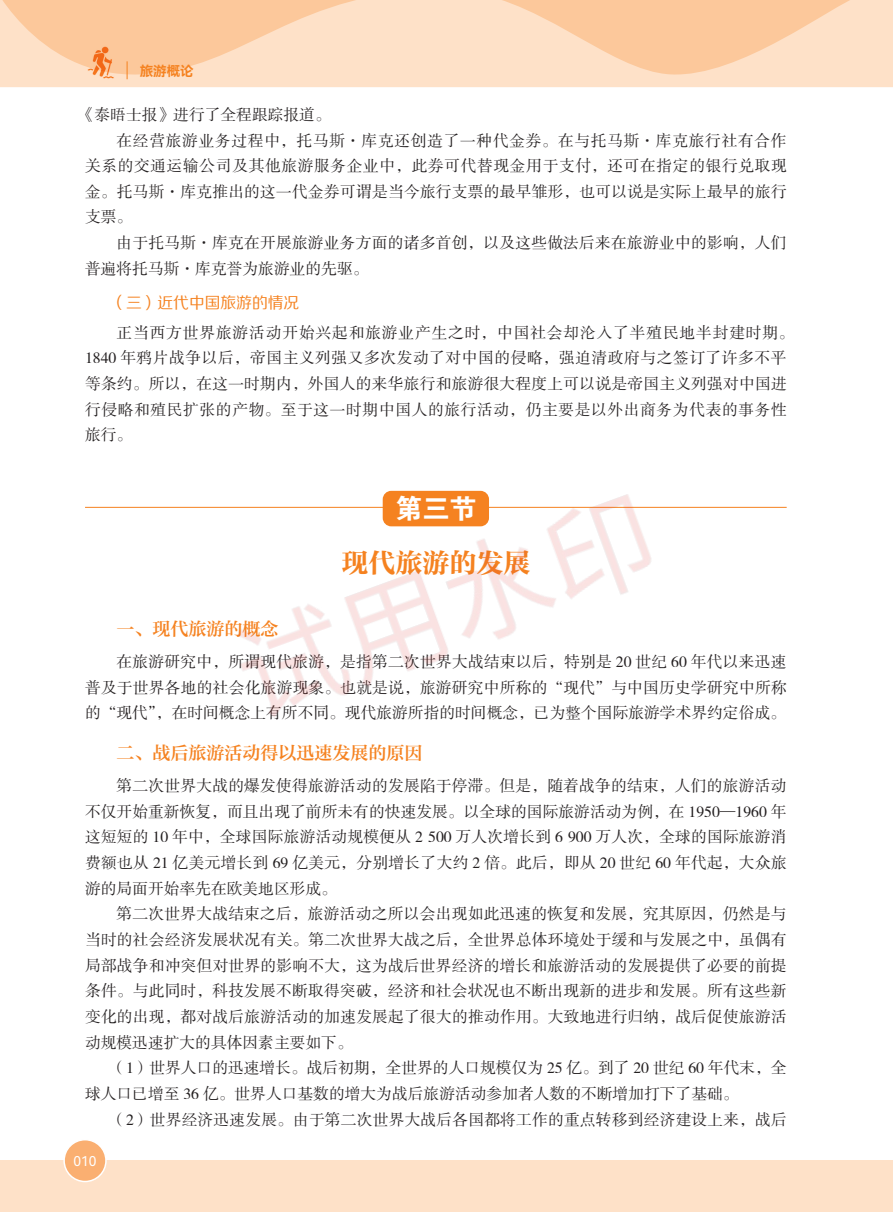
<style>
.page{position:relative;width:893px;height:1212px;background:#fff}
.page>*{position:absolute;margin:0;border:0;box-sizing:border-box;transform-origin:0 0}
.节标题{font:27px "FZCYSK GBK1 0";color:#f58220}
.节{font:27px "FZDHTK GBK1 0";color:#fff}
.一{font:18px "FZZYSK GBK1 0";color:#f58220}
.正文{font:15.75px/25.7px "FZSSK GBK1 0";letter-spacing:.015em;color:#231f20;text-align:justify}
.正文-2{font:15.75px/25.7px "FZSSK GBK1 0";letter-spacing:.035em;color:#231f20}
.一-2{font:15.75px "FZZHJW GB1 0";color:#f58220}
.t1{font:13.5px "Harmony OS Sans SC Bold";color:#f58220}
.t2{font:13.5px "Harmony OS Sans SC";color:#fff}
</style>
<div class="page">
<svg style="left:0;top:0;width:893px;height:87px;fill:#fee1c8"></svg>
<div style="left:0;top:1160px;width:893px;height:52px;background:#fee1c8"></div>
<div style="left:64px;top:1140px;width:42px;height:41px;background:#faaf71;border-radius:50%"></div>
<div style="left:63px;top:1139px;width:44px;height:43px;border:2px solid #fff;border-radius:50%"></div>
<svg style="left:127px;top:61px;width:1px;height:18px"></svg>
<img style="left:85px;top:43px;width:32px;height:36px">
<hr style="left:85px;top:507px;width:702px;height:1px;background:#f58220">
<img style="left:131px;top:490px;width:631px;height:228px">
<p class="t1" style="left:140px;top:61px;width:56px">旅游概论</p>
<p class="正文" style="left:79px;top:102px;width:253px">《泰晤士报》进行了全程跟踪报道。</p>
<p class="正文" style="left:85px;top:128px;width:703px;text-indent:31px">在经营旅游业务过程中，托马斯·库克还创造了一种代金券。在与托马斯·库克旅行社有合作关系的交通运输公司及其他旅游服务企业中，此券可代替现金用于支付，还可在指定的银行兑取现金。托马斯·库克推出的这一代金券可谓是当今旅行支票的最早雏形，也可以说是实际上最早的旅行支票。</p>
<p class="正文" style="left:85px;top:230px;width:703px;text-indent:31px">由于托马斯·库克在开展旅游业务方面的诸多首创，以及这些做法后来在旅游业中的影响，人们普遍将托马斯·库克誉为旅游业的先驱。</p>
<p class="一-2" style="left:110px;top:294px;width:190px">（三）近代中国旅游的情况</p>
<p class="正文-2" style="left:85px;top:320px;width:710px;text-indent:31px">正当西方世界旅游活动开始兴起和旅游业产生之时，中国社会却沦入了半殖民地半封建时期。1840 年鸦片战争以后，帝国主义列强又多次发动了对中国的侵略，强迫清政府与之签订了许多不平等条约。所以，在这一时期内，外国人的来华旅行和旅游很大程度上可以说是帝国主义列强对中国进行侵略和殖民扩张的产物。至于这一时期中国人的旅行活动，仍主要是以外出商务为代表的事务性旅行。</p>
<p class="节" style="left:395px;top:494px;width:82px">第三节</p>
<p class="节标题" style="left:341px;top:546px;width:190px">现代旅游的发展</p>
<p class="一" style="left:117px;top:618px;width:164px">一、现代旅游的概念</p>
<p class="正文" style="left:85px;top:649px;width:703px;text-indent:31px">在旅游研究中，所谓现代旅游，是指第二次世界大战结束以后，特别是 20 世纪 60 年代以来迅速普及于世界各地的社会化旅游现象。也就是说，旅游研究中所称的“现代”与中国历史学研究中所称的“现代”，在时间概念上有所不同。现代旅游所指的时间概念，已为整个国际旅游学术界约定俗成。</p>
<p class="一" style="left:117px;top:741px;width:308px">二、战后旅游活动得以迅速发展的原因</p>
<p class="正文" style="left:85px;top:773px;width:703px;text-indent:31px">第二次世界大战的爆发使得旅游活动的发展陷于停滞。但是，随着战争的结束，人们的旅游活动不仅开始重新恢复，而且出现了前所未有的快速发展。以全球的国际旅游活动为例，在 1950—1960 年这短短的 10 年中，全球国际旅游活动规模便从 2 500 万人次增长到 6 900 万人次，全球的国际旅游消费额也从 21 亿美元增长到 69 亿美元，分别增长了大约 2 倍。此后，即从 20 世纪 60 年代起，大众旅游的局面开始率先在欧美地区形成。</p>
<p class="正文" style="left:85px;top:902px;width:703px;text-indent:31px">第二次世界大战结束之后，旅游活动之所以会出现如此迅速的恢复和发展，究其原因，仍然是与当时的社会经济发展状况有关。第二次世界大战之后，全世界总体环境处于缓和与发展之中，虽偶有局部战争和冲突但对世界的影响不大，这为战后世界经济的增长和旅游活动的发展提供了必要的前提条件。与此同时，科技发展不断取得突破，经济和社会状况也不断出现新的进步和发展。所有这些新变化的出现，都对战后旅游活动的加速发展起了很大的推动作用。大致地进行归纳，战后促使旅游活动规模迅速扩大的具体因素主要如下。</p>
<p class="正文" style="left:85px;top:1055px;width:703px;text-indent:25px">（1）世界人口的迅速增长。战后初期，全世界的人口规模仅为 25 亿。到了 20 世纪 60 年代末，全球人口已增至 36 亿。世界人口基数的增大为战后旅游活动参加者人数的不断增加打下了基础。</p>
<p class="正文" style="left:110px;top:1107px;width:678px">（2）世界经济迅速发展。由于第二次世界大战后各国都将工作的重点转移到经济建设上来，战后</p>
<p class="t2" style="left:73px;top:1151px;width:25px">010</p>
</div>
